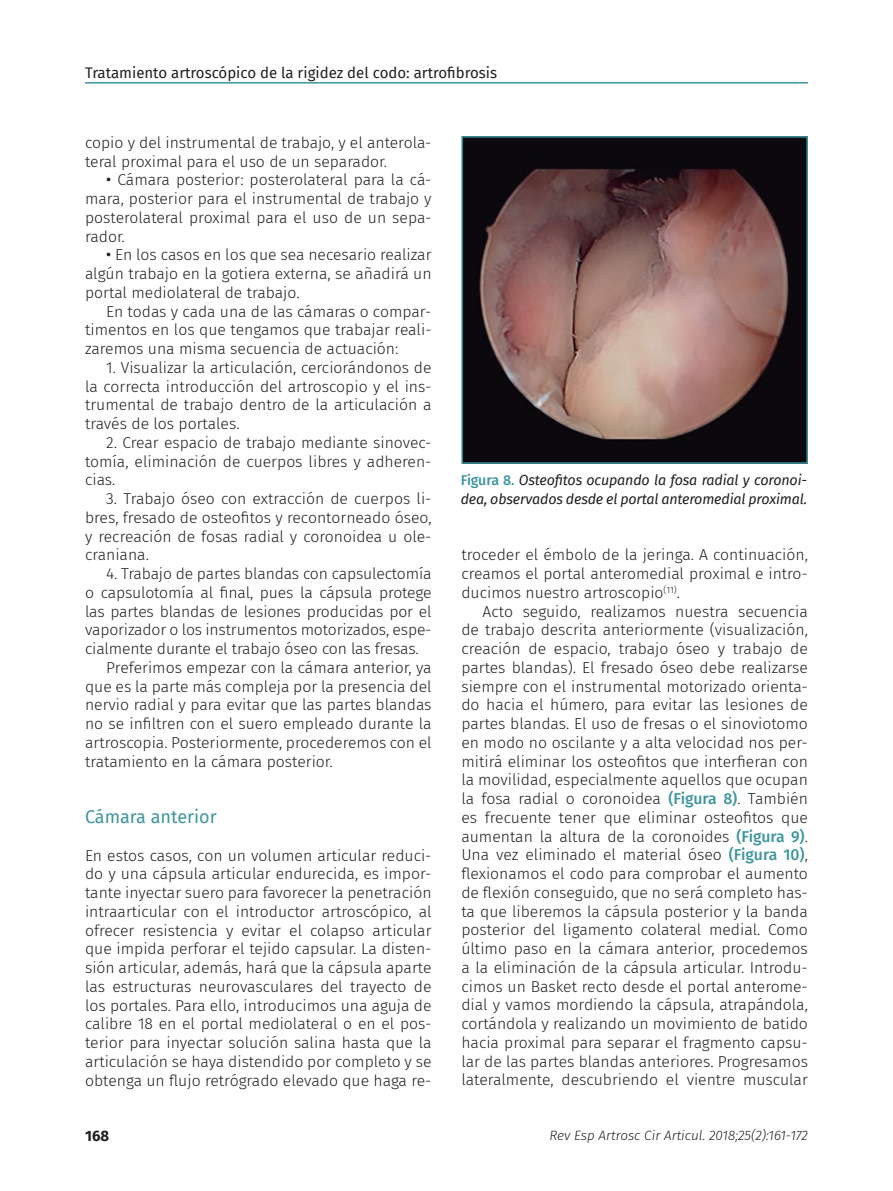
<style>
.page{position:relative;width:893px;height:1191px;background:#fff}
.page>*{position:absolute;margin:0;border:0;box-sizing:border-box;transform-origin:0 0}
.t1{font:18px "Fira Sans";color:#3d959e}
.t2{font:300 15.75px/18.8px "Fira Sans";color:#231f20;text-align:justify}
.t3{font:15px "Fira Sans";color:#231f20}
.t4{font:700 15px "Fira Sans";color:#231f20}
.t5{font:italic 14.25px/18.8px "Fira Sans";letter-spacing:-.01em;color:#231f20}
.t6{font:italic 300 13.5px "Fira Sans";color:#231f20}
.s1{font-weight:400}
.s2{font-weight:500;font-style:normal;color:#3d959e}
.s3{font-weight:500;color:#3d959e}
</style>
<div class="page">
<hr style="left:85px;top:82px;width:723px;height:2px;background:#3d959e">
<img style="left:464px;top:139px;width:341px;height:322px">
<div style="left:461px;top:136px;width:347px;height:328px;border:2px solid #3d959e"></div>
<p class="t3" style="left:85px;top:61px;width:414px">Tratamiento artroscópico de la rigidez del codo: artrofibrosis</p>
<p class="t2" style="left:85px;top:133px;width:348px">copio y del instrumental de trabajo, y el anterola&shy;teral proximal para el uso de un separador.</p>
<p class="t2" style="left:85px;top:170px;width:348px;text-indent:21px"><span class="s1">•</span> Cámara posterior: posterolateral para la cá&shy;mara, posterior para el instrumental de trabajo y posterolateral proximal para el uso de un sepa&shy;rador.</p>
<p class="t2" style="left:85px;top:245px;width:348px;text-indent:21px"><span class="s1">•</span> En los casos en los que sea necesario realizar algún trabajo en la gotiera externa, se añadirá un portal mediolateral de trabajo.</p>
<p class="t2" style="left:85px;top:301px;width:348px;text-indent:21px">En todas y cada una de las cámaras o compar&shy;timentos en los que tengamos que trabajar reali&shy;zaremos una misma secuencia de actuación:</p>
<p class="t2" style="left:85px;top:358px;width:348px;text-indent:21px">1. Visualizar la articulación, cerciorándonos de la correcta introducción del artroscopio y el ins&shy;trumental de trabajo dentro de la articulación a través de los portales.</p>
<p class="t2" style="left:85px;top:433px;width:348px;text-indent:21px">2. Crear espacio de trabajo mediante sinovec&shy;tomía, eliminación de cuerpos libres y adheren&shy;cias.</p>
<p class="t2" style="left:85px;top:489px;width:348px;text-indent:21px">3. Trabajo óseo con extracción de cuerpos li&shy;bres, fresado de osteofitos y recontorneado óseo, y recreación de fosas radial y coronoidea u ole&shy;craniana.</p>
<p class="t2" style="left:106px;top:564px;width:327px">4. Trabajo de partes blandas con capsulectomía</p>
<p class="t2" style="left:85px;top:583px;width:348px">o capsulotomía al final, pues la cápsula protege</p>
<p class="t2" style="left:85px;top:601px;width:348px">las partes blandas de lesiones producidas por el</p>
<p class="t2" style="left:85px;top:620px;width:348px">vaporizador o los instrumentos motorizados, espe-</p>
<p class="t2" style="left:85px;top:639px;width:335px">cialmente durante el trabajo óseo con las fresas.</p>
<p class="t2" style="left:106px;top:658px;width:327px">Preferimos empezar con la cámara anterior, ya</p>
<p class="t2" style="left:85px;top:676px;width:348px">que es la parte más compleja por la presencia del</p>
<p class="t2" style="left:85px;top:695px;width:348px">nervio radial y para evitar que las partes blandas</p>
<p class="t2" style="left:85px;top:714px;width:348px">no se infiltren con el suero empleado durante la</p>
<p class="t2" style="left:85px;top:733px;width:348px">artroscopia. Posteriormente, procederemos con el</p>
<p class="t2" style="left:85px;top:751px;width:249px">tratamiento en la cámara posterior.</p>
<p class="t1" style="left:85px;top:803px;width:133px">Cámara anterior</p>
<p class="t2" style="left:85px;top:845px;width:348px">En estos casos, con un volumen articular reduci&shy;do y una cápsula articular endurecida, es impor&shy;tante inyectar suero para favorecer la penetración intraarticular con el introductor artroscópico, al ofrecer resistencia y evitar el colapso articular que impida perforar el tejido capsular. La disten&shy;sión articular, además, hará que la cápsula aparte las estructuras neurovasculares del trayecto de los portales. Para ello, introducimos una aguja de calibre 18 en el portal mediolateral o en el pos&shy;terior para inyectar solución salina hasta que la articulación se haya distendido por completo y se obtenga un flujo retrógrado elevado que haga re-</p>
<p class="t4" style="left:85px;top:1123px;width:26px">168</p>
<p class="t5" style="left:461px;top:471px;width:348px"><span class="s2">Figura 8.</span> Osteofitos ocupando la fosa radial y coronoi&shy;dea, observados desde el portal anteromedial proximal.</p>
<p class="t2" style="left:461px;top:545px;width:348px">troceder el émbolo de la jeringa. A continuación, creamos el portal anteromedial proximal e intro&shy;ducimos nuestro artroscopio<sup>(11)</sup>.</p>
<p class="t2" style="left:461px;top:602px;width:348px;text-indent:21px">Acto seguido, realizamos nuestra secuencia de trabajo descrita anteriormente (visualización, creación de espacio, trabajo óseo y trabajo de partes blandas). El fresado óseo debe realizarse siempre con el instrumental motorizado orienta&shy;do hacia el húmero, para evitar las lesiones de partes blandas. El uso de fresas o el sinoviotomo en modo no oscilante y a alta velocidad nos per&shy;mitirá eliminar los osteofitos que interfieran con la movilidad, especialmente aquellos que ocupan la fosa radial o coronoidea <span class="s3">(Figura 8)</span>. También es frecuente tener que eliminar osteofitos que aumentan la altura de la coronoides <span class="s3">(Figura 9)</span>.<br>Una vez eliminado el material óseo <span class="s3">(Figura 10)</span>, flexionamos el codo para comprobar el aumento de flexión conseguido, que no será completo has&shy;ta que liberemos la cápsula posterior y la banda posterior del ligamento colateral medial. Como último paso en la cámara anterior, procedemos a la eliminación de la cápsula articular. Introdu&shy;cimos un Basket recto desde el portal anterome&shy;dial y vamos mordiendo la cápsula, atrapándola, cortándola y realizando un movimiento de batido hacia proximal para separar el fragmento capsu&shy;lar de las partes blandas anteriores. Progresamos lateralmente, descubriendo el vientre muscular</p>
<p class="t6" style="left:549px;top:1125px;width:260px">Rev Esp Artrosc Cir Articul. 2018;25(2):161-172</p>
</div>
